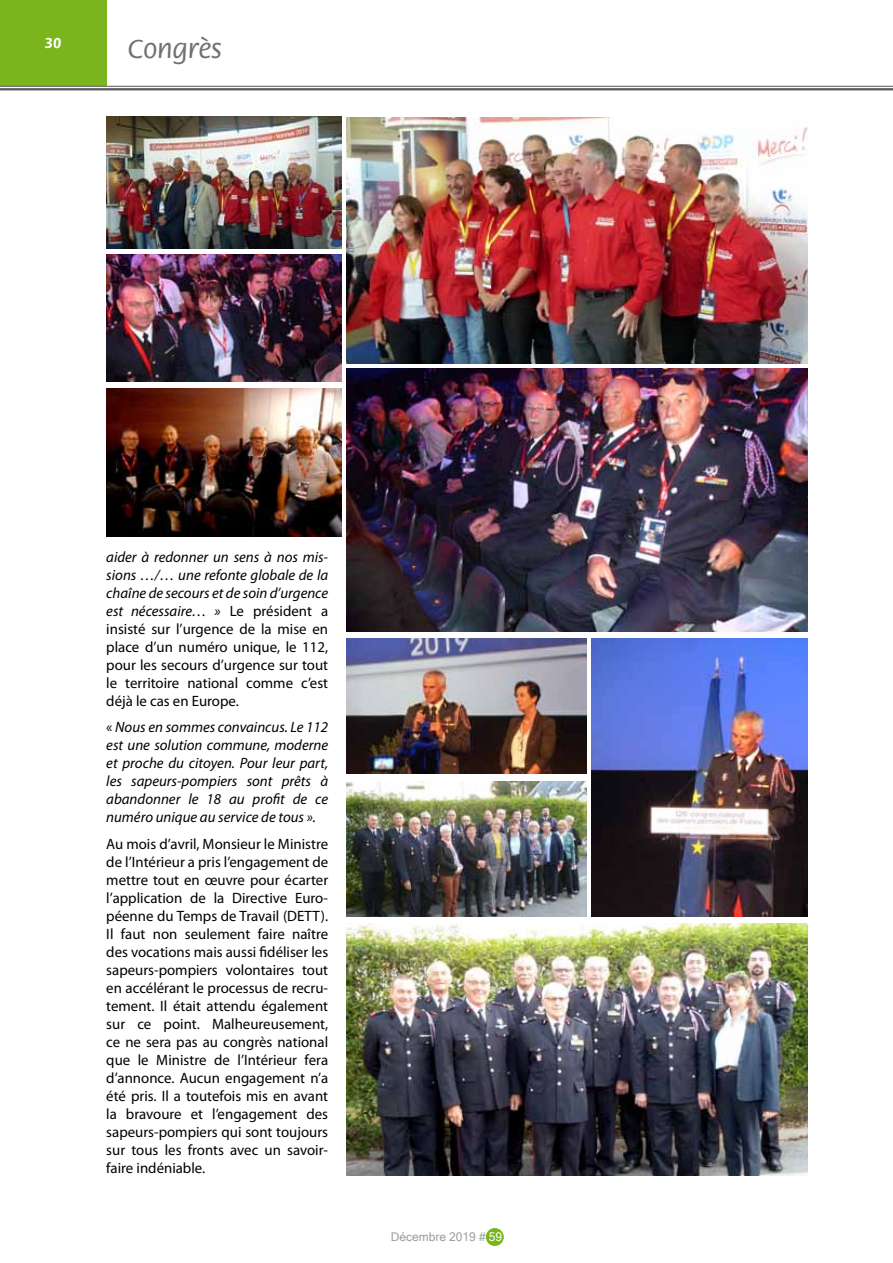
<style>
.page{position:relative;width:893px;height:1263px;background:#fff}
.page>*{position:absolute;margin:0;border:0;box-sizing:border-box;transform-origin:0 0}
.t1{font:27px "Flora ITC";color:#707172}
.t2{font:15px/18px "Myriad Pro";color:#000;text-align:justify}
.t3{font:italic 15px/18px "Myriad Pro";color:#000;text-align:justify}
.t4{font:700 15px "Flora ITC";color:#fff}
.t5{font:12px "Microsoft Sans Serif";color:#9c9e9f}
.s1{font-style:italic}
.s2{font-style:normal}
.s3{color:#fff}
</style>
<div class="page">
<div style="left:0;top:0;width:106px;height:85px;background:#7ab51d"></div>
<svg style="left:120px;top:85px;width:113px;height:304px"></svg>
<hr style="left:0;top:86px;width:893px;height:1px;background:#58585a">
<hr style="left:0;top:88px;width:893px;height:2px;background:#58585a">
<div style="left:486px;top:1228px;width:18px;height:18px;background:#7ab51d;border-radius:50%"></div>
<img style="left:346px;top:117px;width:462px;height:247px">
<img style="left:106px;top:117px;width:235px;height:131px">
<img style="left:347px;top:923px;width:461px;height:253px">
<img style="left:347px;top:369px;width:461px;height:262px">
<img style="left:106px;top:255px;width:235px;height:126px">
<img style="left:347px;top:638px;width:239px;height:135px">
<img style="left:347px;top:781px;width:239px;height:135px">
<img style="left:106px;top:389px;width:235px;height:148px">
<img style="left:592px;top:638px;width:216px;height:278px">
<p class="t4" style="left:45px;top:34px;width:18px">30</p>
<h1 class="t1" style="left:128px;top:33px;width:95px">Congrès</h1>
<p class="t2" style="left:106px;top:548px;width:223px"><span class="s1">aider à redonner un sens à nos mis&shy;sions …/… une refonte globale de la chaîne de secours et de soin d’urgence est nécessaire… »</span> Le président a insisté sur l’urgence de la mise en place d’un numéro unique, le 112, pour les secours d’urgence sur tout le territoire national comme c’est déjà le cas en Europe.</p>
<p class="t3" style="left:106px;top:718px;width:223px"><span class="s2">«</span> Nous en sommes convaincus. Le 112 est une solution commune, moderne et proche du citoyen. Pour leur part, les sapeurs-pompiers sont prêts à abandonner le 18 au profit de ce numéro unique au service de tous ».</p>
<p class="t2" style="left:106px;top:835px;width:223px">Au mois d’avril, Monsieur le Ministre de l’Intérieur a pris l’engagement de mettre tout en œuvre pour écarter l’application de la Directive Euro&shy;péenne du Temps de Travail (DETT).<br>Il faut non seulement faire naître des vocations mais aussi fidéliser les sapeurs-pompiers volontaires tout en accélérant le processus de recru&shy;tement. Il était attendu également sur ce point. Malheureusement, ce ne sera pas au congrès national que le Ministre de l’Intérieur fera d’annonce. Aucun engagement n’a été pris. Il a toutefois mis en avant la bravoure et l’engagement des sapeurs-pompiers qui sont toujours sur tous les fronts avec un savoir&shy;faire indéniable.</p>
<p class="t5" style="left:391px;top:1230px;width:113px">Décembre 2019 # <span class="s3">59</span></p>
</div>
